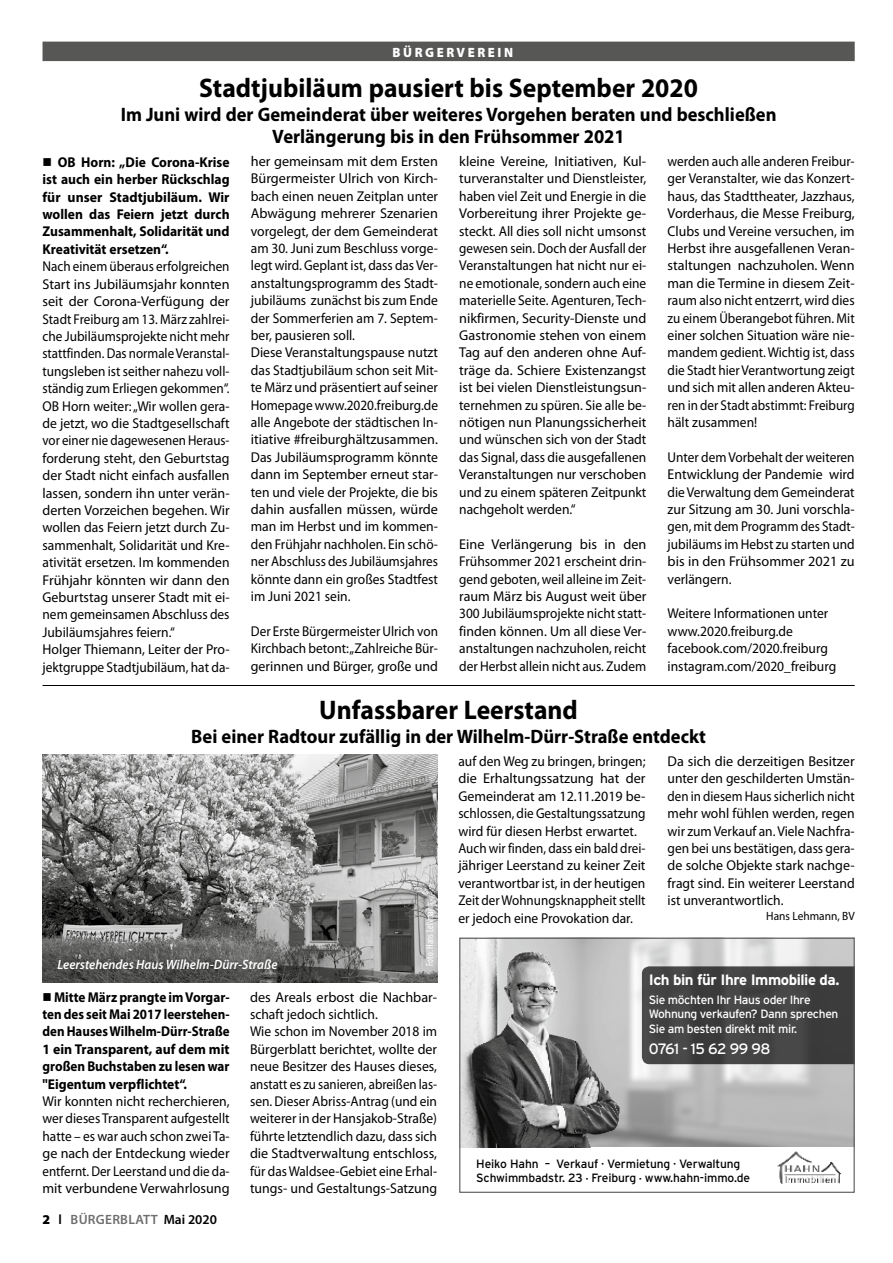
<style>
.page{position:relative;width:893px;height:1263px;background:#fff}
.page>*{position:absolute;margin:0;border:0;box-sizing:border-box;transform-origin:0 0}
.t1{font:700 27px "Myriad Pro";color:#000;scale:.95 1}
.t2{font:700 19.5px/22.5px "Myriad Pro";color:#000;text-align:center;scale:.95 1}
.t3{font:700 15px "Interstate";letter-spacing:-.03em;color:#fff}
.t4{font:15px "Interstate";letter-spacing:-.04em;color:#fff}
.t5{font:14.25px/17.4px "Myriad Pro";color:#000;text-align:justify}
.t6{font:14.25px/17.4px "Myriad Pro";color:#000;scale:.92 1}
.t7{font:14.25px/17.4px "Myriad Pro";color:#000;text-align:justify;scale:.93 1}
.t8{font:14.25px/17.4px "Myriad Pro";color:#000;scale:.95 1}
.t9{font:14.25px/17.4px "Myriad Pro";color:#000;text-align:justify;scale:.94 1}
.t10{font:14.25px/17.4px "Myriad Pro";color:#000;text-align:justify;scale:.96 1}
.t11{font:700 14.25px/17.4px "Myriad Pro";color:#000;text-align:justify;scale:.93 1}
.t12{font:700 14.25px/17.4px "Myriad Pro";color:#000;text-align:justify;scale:.95 1}
.t13{font:italic 600 13.5px "Myriad Pro";color:#fff;scale:.95 1}
.t14{font:600 13.5px "Myriad Pro";letter-spacing:.02em;color:#706f6f}
.t15{font:900 13.5px "Myriad Pro";letter-spacing:.2em;color:#fff;scale:.95 1}
.t16{font:12px/14.4px "Interstate";letter-spacing:-.01em;color:#000}
.t17{font:12px/14.4px "Interstate";letter-spacing:-.03em;color:#fff}
.t18{font:12px "Myriad Pro";color:#000;scale:.95 1}
.t19{font:condensed 10.5px "Myriad Pro";color:#fff;scale:.95 1}
.s1{font-weight:900;color:#000}
.s2{color:#000}
.s3{font-size:6px}
</style>
<div class="page">
<div style="left:43px;top:42px;width:812px;height:19px;background:#575756"></div>
<img style="left:625px;top:940px;width:228px;height:207px">
<svg style="left:642px;top:966px;width:211px;height:98px;background:#424242"></svg>
<img style="left:461px;top:940px;width:164px;height:207px">
<img style="left:777px;top:1151px;width:64px;height:32px">
<div style="left:459px;top:938px;width:396px;height:255px;border:1px solid #575756"></div>
<img style="left:43px;top:755px;width:395px;height:227px">
<hr style="left:43px;top:685px;width:812px;height:1px;background:#000">
<p class="t15" style="left:393px;top:45px;width:128px">BÜRGERVEREIN</p>
<h1 class="t1" style="left:199px;top:70px;width:526px">Stadtjubiläum pausiert bis September 2020</h1>
<h2 class="t2" style="left:121px;top:102px;width:692px">Im Juni wird der Gemeinderat über weiteres Vorgehen beraten und beschließen<br>Verlängerung bis in den Frühsommer 2021</h2>
<p class="t12" style="left:43px;top:153px;width:198px">■ OB Horn: „Die Corona-Krise ist auch ein herber Rückschlag für unser Stadtjubiläum. Wir wollen das Feiern jetzt durch Zusammenhalt, Solidarität und Kreativität ersetzen“.</p>
<p class="t6" style="left:43px;top:258px;width:205px">Nach einem überaus erfolgreichen Start ins Jubiläumsjahr konnten seit der Corona-Verfügung der Stadt Freiburg am 13. März zahlrei&shy;che Jubiläumsprojekte nicht mehr stattfinden. Das normale Veranstal&shy;tungsleben ist seither nahezu voll&shy;ständig zum Erliegen gekommen“.<br>OB Horn weiter: „Wir wollen gera&shy;de jetzt, wo die Stadtgesellschaft vor einer nie dagewesenen Heraus&shy;forderung steht, den Geburtstag der Stadt nicht einfach ausfallen lassen, sondern ihn unter verän&shy;derten Vorzeichen begehen. Wir wollen das Feiern jetzt durch Zu&shy;sammenhalt, Solidarität und Kre&shy;ativität ersetzen. Im kommenden Frühjahr könnten wir dann den Geburtstag unserer Stadt mit ei&shy;nem gemeinsamen Abschluss des Jubiläumsjahres feiern.“<br>Holger Thiemann, Leiter der Pro&shy;jektgruppe Stadtjubiläum, hat da-</p>
<p class="t5" style="left:251px;top:152px;width:189px;text-align:left">her gemeinsam mit dem Ersten<br>Bürgermeister Ulrich von Kirch&shy;bach einen neuen Zeitplan unter<br>Abwägung mehrerer Szenarien vorgelegt, der dem Gemeinderat am 30. Juni zum Beschluss vorge&shy;legt wird. Geplant ist, dass das Ver&shy;anstaltungsprogramm des Stadt&shy;jubiläums zunächst bis zum Ende der Sommerferien am 7. Septem&shy;ber, pausieren soll.<br>Diese Veranstaltungspause nutzt das Stadtjubiläum schon seit Mit&shy;te März und präsentiert auf seiner<br>Homepage www.2020.freiburg.de alle Angebote der städtischen In&shy;itiative #freiburghältzusammen.<br>Das Jubiläumsprogramm könnte dann im September erneut star&shy;ten und viele der Projekte, die bis dahin ausfallen müssen, würde man im Herbst und im kommen&shy;den Frühjahr nachholen. Ein schö&shy;ner Abschluss des Jubiläumsjahres könnte dann ein großes Stadtfest im Juni 2021 sein.</p>
<p class="t7" style="left:251px;top:622px;width:203px">Der Erste Bürgermeister Ulrich von Kirchbach betont: „Zahlreiche Bür&shy;gerinnen und Bürger, große und</p>
<p class="t5" style="left:459px;top:152px;width:189px">kleine Vereine, Initiativen, Kul&shy;turveranstalter und Dienstleister, haben viel Zeit und Energie in die Vorbereitung ihrer Projekte ge&shy;steckt. All dies soll nicht umsonst gewesen sein. Doch der Ausfall der Veranstaltungen hat nicht nur ei&shy;ne emotionale, sondern auch eine materielle Seite. Agenturen, Tech&shy;nikfirmen, Security-Dienste und Gastronomie stehen von einem Tag auf den anderen ohne Auf&shy;träge da. Schiere Existenzangst ist bei vielen Dienstleistungsun&shy;ternehmen zu spüren. Sie alle be&shy;nötigen nun Planungssicherheit und wünschen sich von der Stadt das Signal, dass die ausgefallenen Veranstaltungen nur verschoben und zu einem späteren Zeitpunkt nachgeholt werden.“</p>
<p class="t5" style="left:459px;top:535px;width:189px">Eine Verlängerung bis in den Frühsommer 2021 erscheint drin&shy;gend geboten, weil alleine im Zeit&shy;raum März bis August weit über 300 Jubiläumsprojekte nicht statt&shy;finden können. Um all diese Ver&shy;anstaltungen nachzuholen, reicht der Herbst allein nicht aus. Zudem</p>
<p class="t7" style="left:668px;top:152px;width:203px">werden auch alle anderen Freibur&shy;ger Veranstalter, wie das Konzert&shy;haus, das Stadttheater, Jazzhaus, Vorderhaus, die Messe Freiburg, Clubs und Vereine versuchen, im Herbst ihre ausgefallenen Veran&shy;staltungen nachzuholen. Wenn man die Termine in diesem Zeit&shy;raum also nicht entzerrt, wird dies zu einem Überangebot führen. Mit einer solchen Situation wäre nie&shy;mandem gedient. Wichtig ist, dass die Stadt hier Verantwortung zeigt und sich mit allen anderen Akteu&shy;ren in der Stadt abstimmt: Freiburg hält zusammen!</p>
<p class="t9" style="left:668px;top:448px;width:201px">Unter dem Vorbehalt der weiteren Entwicklung der Pandemie wird die Verwaltung dem Gemeinderat zur Sitzung am 30. Juni vorschla&shy;gen, mit dem Programm des Stadt&shy;jubiläums im Hebst zu starten und bis in den Frühsommer 2021 zu verlängern.</p>
<p class="t8" style="left:668px;top:605px;width:179px">Weitere Informationen unter www.2020.freiburg.de facebook.com/2020.freiburg instagram.com/2020_freiburg</p>
<h1 class="t1" style="left:319px;top:692px;width:274px">Unfassbarer Leerstand</h1>
<h2 class="t2" style="left:191px;top:724px;width:543px">Bei einer Radtour zufällig in der Wilhelm-Dürr-Straße entdeckt</h2>
<p class="t13" style="left:57px;top:956px;width:233px">Leerstehendes Haus Wilhelm-Dürr-Straße</p>
<p class="t19" style="left:423px;top:966px;width:67px;rotate:-90deg">Foto: Hans Lehmann</p>
<p class="t11" style="left:43px;top:987px;width:203px">■ Mitte März prangte im Vorgar&shy;ten des seit Mai 2017 leerstehen&shy;den Hauses Wilhelm-Dürr-Straße 1 ein Transparent, auf dem mit großen Buchstaben zu lesen war "Eigentum verpflichtet“.</p>
<p class="t10" style="left:43px;top:1092px;width:196px">Wir konnten nicht recherchieren, wer dieses Transparent aufgestellt hatte – es war auch schon zwei Ta&shy;ge nach der Entdeckung wieder entfernt. Der Leerstand und die da&shy;mit verbundene Verwahrlosung</p>
<p class="t14" style="left:43px;top:1211px;width:176px"><span class="s1">2</span> <span class="s2">l</span> BÜRGERBLATT <span class="s2">Mai 2020</span></p>
<p class="t5" style="left:250px;top:988px;width:189px;text-align:left">des Areals erbost die Nachbar&shy;schaft jedoch sichtlich.<br>Wie schon im November 2018 im Bürgerblatt berichtet, wollte der neue Besitzer des Hauses dieses, anstatt es zu sanieren, abreißen las&shy;sen. Dieser Abriss-Antrag (und ein weiterer in der Hansjakob-Straße) führte letztendlich dazu, dass sich die Stadtverwaltung entschloss, für das Waldsee-Gebiet eine Erhal&shy;tungs- und Gestaltungs-Satzung</p>
<p class="t8" style="left:458px;top:752px;width:198px">auf den Weg zu bringen, bringen; die Erhaltungssatzung hat der Gemeinderat am 12.11.2019 be&shy;schlossen, die Gestaltungssatzung wird für diesen Herbst erwartet.<br>Auch wir finden, dass ein bald drei&shy;jähriger Leerstand zu keiner Zeit verantwortbar ist, in der heutigen Zeit der Wohnungsknappheit stellt er jedoch eine Provokation dar.</p>
<p class="t5" style="left:668px;top:752px;width:189px">Da sich die derzeitigen Besitzer unter den geschilderten Umstän&shy;den in diesem Haus sicherlich nicht mehr wohl fühlen werden, regen wir zum Verkauf an. Viele Nachfra&shy;gen bei uns bestätigen, dass gera&shy;de solche Objekte stark nachge&shy;fragt sind. Ein weiterer Leerstand ist unverantwortlich.</p>
<p class="t18" style="left:766px;top:909px;width:95px">Hans Lehmann, BV</p>
<p class="t3" style="left:649px;top:971px;width:192px">Ich bin für Ihre Immobilie da.</p>
<p class="t17" style="left:649px;top:992px;width:191px">Sie möchten Ihr Haus oder Ihre<br>Wohnung verkaufen? Dann sprechen<br>Sie am besten direkt mit mir.</p>
<p class="t4" style="left:649px;top:1040px;width:123px">0761 - 15 62 99 98</p>
<p class="t16" style="left:476px;top:1156px;width:275px">Heiko Hahn – Verkauf <span class="s3">•</span> Vermietung <span class="s3">•</span> Verwaltung<br>Schwimmbadstr. 23 <span class="s3">•</span> Freiburg <span class="s3">•</span> www.hahn-immo.de</p>
</div>
